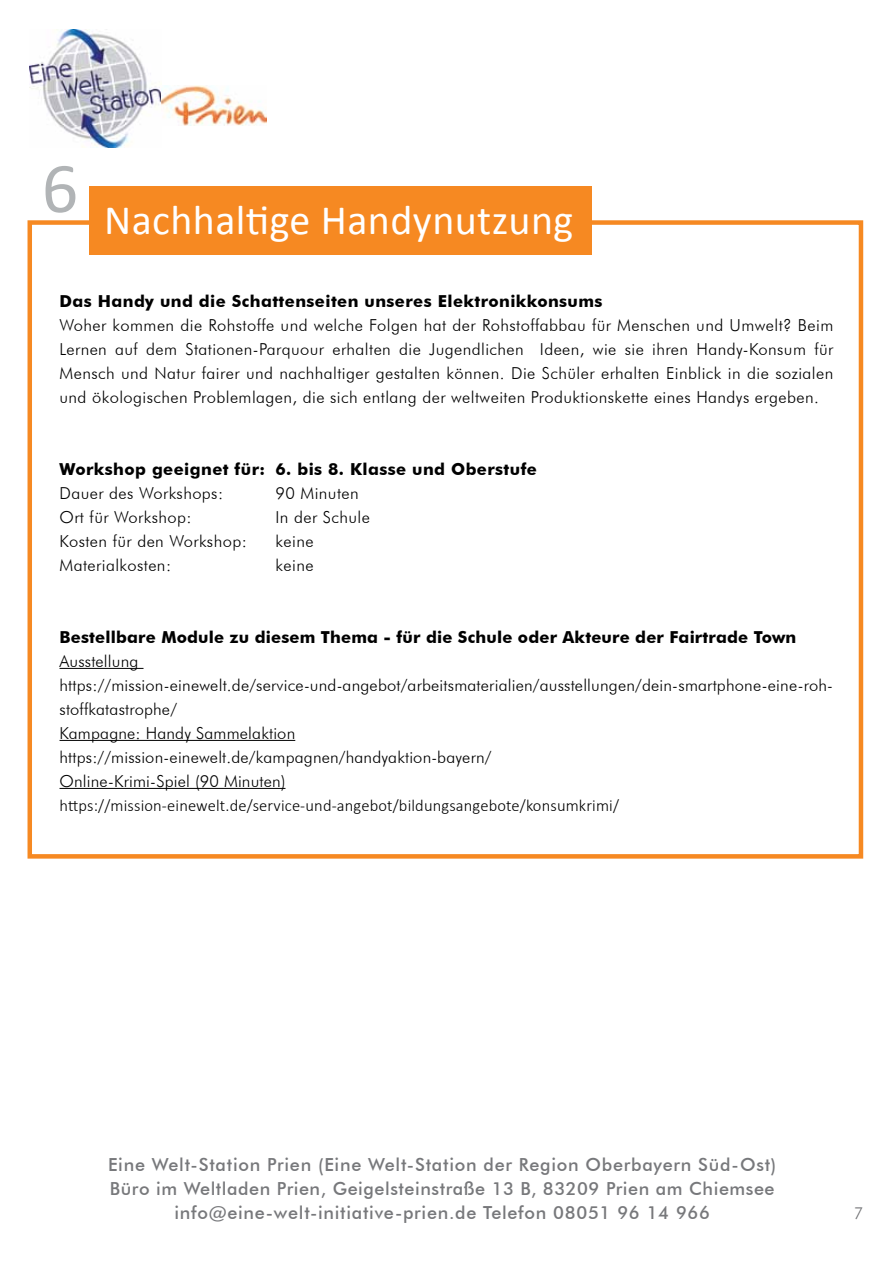
<style>
.page{position:relative;width:893px;height:1263px;background:#fff}
.page>*{position:absolute;margin:0;border:0;box-sizing:border-box;transform-origin:0 0}
.t1{font:72px "Calibri";color:#b1b4b6}
.t2{font:42px "Calibri";letter-spacing:.01em;color:#fff}
.t3{font:500 18px/24px "Futura BT";letter-spacing:.04em;color:#77787b;text-align:center}
.t4{font:300 16.5px/24px "Futura BT";letter-spacing:.01em;color:#000;text-align:justify}
.t5{font:700 16.5px "Futura BT";letter-spacing:.025em;color:#000}
.t6{font:300 16.5px "Calibri";letter-spacing:.01em;color:#000}
.t7{font:300 16.5px "Futura BT";color:#6f7073}
</style>
<div class="page">
<img style="left:30px;top:30px;width:131px;height:117px">
<img style="left:162px;top:85px;width:104px;height:41px">
<div style="left:28px;top:220px;width:835px;height:639px;border:4px solid #f68922"></div>
<div style="left:89px;top:187px;width:503px;height:68px;background:#f68922"></div>
<hr style="left:60px;top:668px;width:84px;height:1px;background:#000">
<hr style="left:60px;top:740px;width:235px;height:1px;background:#000">
<hr style="left:60px;top:788px;width:225px;height:1px;background:#000">
<h1 class="t1" style="left:42px;top:143px;width:38px">6</h1>
<h2 class="t2" style="left:104px;top:194px;width:471px">Nachhaltige Handynutzung</h2>
<p class="t5" style="left:60px;top:291px;width:544px">Das Handy und die Schattenseiten unseres Elektronikkonsums</p>
<p class="t4" style="left:60px;top:313px;width:775px">Woher kommen die Rohstoffe und welche Folgen hat der Rohstoffabbau für Menschen und Umwelt? Beim Lernen auf dem Stationen-Parquour erhalten die Jugendlichen Ideen, wie sie ihren Handy-Konsum für Mensch und Natur fairer und nachhaltiger gestalten können. Die Schüler erhalten Einblick in die sozialen und ökologischen Problemlagen, die sich entlang der weltweiten Produktionskette eines Handys ergeben.</p>
<p class="t5" style="left:60px;top:459px;width:479px">Workshop geeignet für: 6. bis 8. Klasse und Oberstufe</p>
<p class="t4" style="left:60px;top:481px;width:165px">Dauer des Workshops:</p>
<p class="t4" style="left:276px;top:481px;width:85px">90 Minuten</p>
<p class="t4" style="left:60px;top:505px;width:134px">Ort für Workshop:</p>
<p class="t4" style="left:276px;top:505px;width:96px">In der Schule</p>
<p class="t4" style="left:60px;top:529px;width:189px">Kosten für den Workshop:</p>
<p class="t4" style="left:276px;top:529px;width:39px">keine</p>
<p class="t4" style="left:60px;top:553px;width:113px">Materialkosten:</p>
<p class="t4" style="left:276px;top:553px;width:39px">keine</p>
<p class="t5" style="left:60px;top:627px;width:738px">Bestellbare Module zu diesem Thema - für die Schule oder Akteure der Fairtrade Town</p>
<p class="t4" style="left:60px;top:649px;width:775px;text-align:left">Ausstellung https://mission-einewelt.de/service-und-angebot/arbeitsmaterialien/ausstellungen/dein-smartphone-eine-roh&shy;stoffkatastrophe/<br>Kampagne: Handy Sammelaktion<br>https://mission-einewelt.de/kampagnen/handyaktion-bayern/<br>Online-Krimi-Spiel (90 Minuten)</p>
<p class="t6" style="left:60px;top:795px;width:561px">https://mission-einewelt.de/service-und-angebot/bildungsangebote/konsumkrimi/</p>
<p class="t3" style="left:108px;top:1152px;width:670px">Eine Welt-Station Prien (Eine Welt-Station der Region Oberbayern Süd-Ost)<br>Büro im Weltladen Prien, Geigelsteinstraße 13 B, 83209 Prien am Chiemsee info@eine-welt-initiative-prien.de Telefon 08051 96 14 966</p>
<p class="t7" style="left:854px;top:1203px;width:11px">7</p>
</div>
